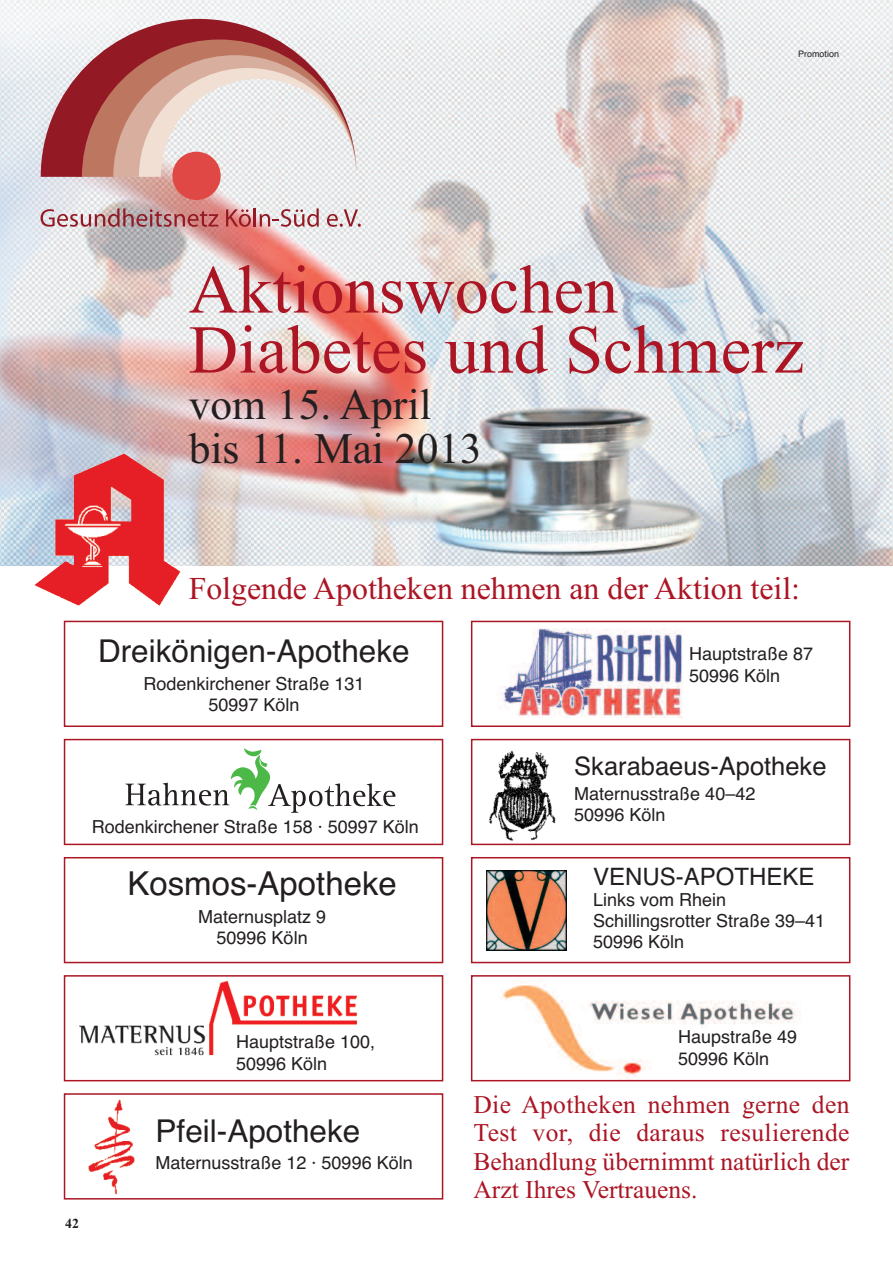
<style>
.page{position:relative;width:893px;height:1263px;background:#fff}
.page>*{position:absolute;margin:0;border:0;box-sizing:border-box;transform-origin:0 0}
.t1{font:68.4px/60px "Times";color:#ab1524}
.t2{font:43.5px/43.5px "Times";color:#231f20}
.t3{font:33px "Helvetica";color:#231f20}
.t4{font:31.8px "Times";color:#ab1524}
.t5{font:31.5px "Helvetica";color:#231f20}
.t6{font:25.5px/28.7px "Times";color:#ab1524;text-align:justify}
.t7{font:25.5px "Helvetica";color:#231f20}
.t8{font:24px "Helvetica";color:#231f20}
.t9{font:18px/21.6px "Helvetica";color:#231f20}
.t10{font:700 13.8px "Times";color:#231f20}
.t11{font:9px "Helvetica";color:#231f20}
</style>
<div class="page">
<img style="left:0;top:0;width:893px;height:566px">
<svg style="left:41px;top:19px;width:316px;height:158px"></svg>
<div style="left:172px;top:152px;width:49px;height:48px;background:#df4845;border-radius:50%"></div>
<svg style="left:41px;top:208px;width:177px;height:19px;background:#c08e92"></svg>
<svg style="left:226px;top:208px;width:93px;height:19px;background:#d09ca0"></svg>
<svg style="left:327px;top:209px;width:34px;height:18px"></svg>
<img style="left:34px;top:453px;width:147px;height:153px">
<div style="left:64px;top:621px;width:379px;height:106px;border:2px solid #ab1524"></div>
<svg style="left:125px;top:748px;width:270px;height:65px"></svg>
<div style="left:64px;top:739px;width:379px;height:106px;border:2px solid #ab1524"></div>
<div style="left:64px;top:857px;width:379px;height:106px;border:2px solid #ab1524"></div>
<img style="left:79px;top:981px;width:278px;height:75px">
<div style="left:64px;top:975px;width:379px;height:106px;border:2px solid #ab1524"></div>
<img style="left:88px;top:1099px;width:47px;height:96px">
<div style="left:64px;top:1093px;width:379px;height:106px;border:2px solid #ab1524"></div>
<img style="left:500px;top:628px;width:183px;height:89px">
<div style="left:471px;top:621px;width:379px;height:106px;border:2px solid #ab1524"></div>
<img style="left:488px;top:750px;width:68px;height:91px">
<div style="left:471px;top:739px;width:379px;height:106px;border:2px solid #ab1524"></div>
<img style="left:487px;top:870px;width:79px;height:80px">
<div style="left:471px;top:857px;width:379px;height:106px;border:2px solid #ab1524"></div>
<img style="left:501px;top:979px;width:300px;height:99px">
<div style="left:471px;top:975px;width:379px;height:106px;border:2px solid #ab1524"></div>
<p class="t11" style="left:798px;top:49px;width:43px">Promotion</p>
<h1 class="t1" style="left:189px;top:259px;width:617px">Aktionswochen<br>Diabetes und Schmerz</h1>
<h2 class="t2" style="left:189px;top:382px;width:295px">vom 15. April bis 11. Mai 2013</h2>
<h3 class="t4" style="left:189px;top:569px;width:613px">Folgende Apotheken nehmen an der Aktion teil:</h3>
<h3 class="t5" style="left:98px;top:633px;width:313px">Dreikönigen-Apotheke</h3>
<p class="t9" style="left:143px;top:673px;width:223px;text-align:center">Rodenkirchener Straße 131<br>50997 Köln</p>
<p class="t9" style="left:92px;top:816px;width:329px">Rodenkirchener Straße 158 · 50997 Köln</p>
<h3 class="t3" style="left:127px;top:864px;width:271px">Kosmos-Apotheke</h3>
<p class="t9" style="left:198px;top:906px;width:130px;text-align:center">Maternusplatz 9<br>50996 Köln</p>
<p class="t9" style="left:689px;top:643px;width:126px">Hauptstraße 87<br>50996 Köln</p>
<h3 class="t7" style="left:574px;top:751px;width:254px">Skarabaeus-Apotheke</h3>
<p class="t9" style="left:574px;top:783px;width:183px">Maternusstraße 40–42<br>50996 Köln</p>
<h3 class="t8" style="left:593px;top:863px;width:223px">VENUS-APOTHEKE</h3>
<p class="t9" style="left:593px;top:889px;width:234px;line-height:21px">Links vom Rhein<br>Schillingsrotter Straße 39–41<br>50996 Köln</p>
<p class="t10" style="left:65px;top:1215px;width:15px">42</p>
<p class="t9" style="left:236px;top:1031px;width:141px">Hauptstraße 100,<br>50996 Köln</p>
<h3 class="t5" style="left:156px;top:1112px;width:206px">Pfeil-Apotheke</h3>
<p class="t9" style="left:156px;top:1152px;width:259px">Maternusstraße 12 · 50996 Köln</p>
<p class="t9" style="left:678px;top:1026px;width:121px">Haupstraße 49<br>50996 Köln</p>
<h3 class="t6" style="left:474px;top:1089px;width:377px">Die Apotheken nehmen gerne den Test vor, die daraus resulierende Behandlung übernimmt natürlich der Arzt Ihres Vertrauens.</h3>
</div>
